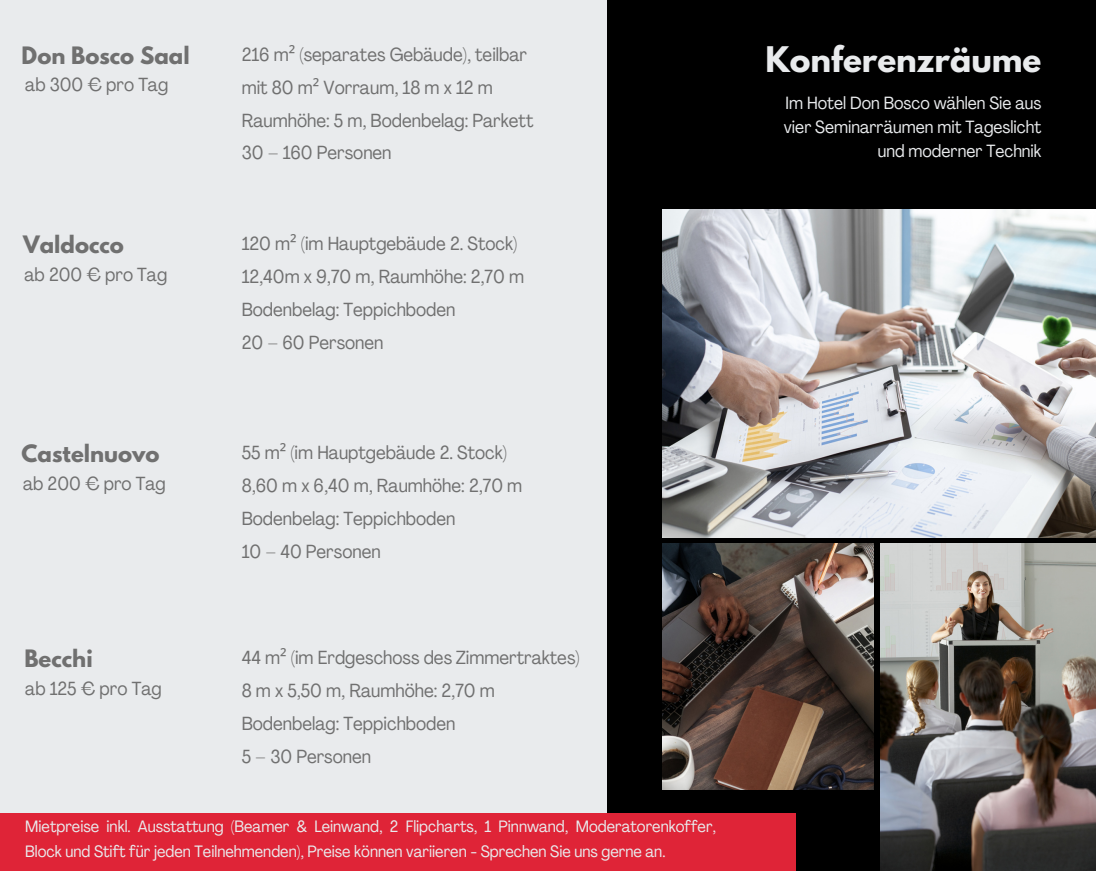
<style>
.page{position:relative;width:1096px;height:871px;background:#e9ebed}
.page>*{position:absolute;margin:0;border:0;box-sizing:border-box;transform-origin:0 0}
.t1{font:700 31.25px "League Spartan";color:#e9ebed}
.t2{font:700 21.25px "League Spartan";color:#707070}
.t3{font:condensed 18.75px/32.8px "Agrandir";color:#707070}
.t4{font:condensed 17.5px/24.4px "Agrandir";color:#e9ebed;text-align:right}
.t5{font:condensed 16.25px/25.4px "Agrandir";color:#e9ebed}
.s1{font-family:"Noto Sans";font-stretch:normal}
</style>
<div class="page">
<div style="left:607px;top:0;width:489px;height:871px;background:#000"></div>
<div style="left:0;top:813px;width:795px;height:58px;background:#df2437"></div>
<img style="left:663px;top:210px;width:433px;height:328px">
<img style="left:880px;top:543px;width:216px;height:328px">
<img style="left:663px;top:543px;width:211px;height:247px">
<p class="t2" style="left:22px;top:45px;width:170px">Don Bosco Saal</p>
<h3 class="t3" style="left:25px;top:70px;width:145px">ab 300 € pro Tag</h3>
<h2 class="t2" style="left:23px;top:234px;width:102px">Valdocco</h2>
<h3 class="t3" style="left:24px;top:259px;width:144px">ab 200 € pro Tag</h3>
<h3 class="t2" style="left:22px;top:443px;width:139px">Castelnuovo</h3>
<h2 class="t3" style="left:23px;top:469px;width:144px">ab 200 € pro Tag</h2>
<h3 class="t2" style="left:24px;top:648px;width:70px">Becchi</h3>
<h3 class="t3" style="left:25px;top:674px;width:138px">ab 125 € pro Tag</h3>
<h2 class="t3" style="left:242px;top:40px;width:293px">216 m<span class="s1">²</span> (separates Gebäude), teilbar mit 80 m<span class="s1">²</span> Vorraum, 18 m x 12 m<br>Raumhöhe: 5 m, Bodenbelag: Parkett<br>30 – 160 Personen</h2>
<h3 class="t3" style="left:242px;top:229px;width:284px">120 m<span class="s1">²</span> (im Hauptgebäude 2. Stock)<br>12,40m x 9,70 m, Raumhöhe: 2,70 m<br>Bodenbelag: Teppichboden<br>20 – 60 Personen</h3>
<h3 class="t3" style="left:242px;top:438px;width:282px">55 m<span class="s1">²</span> (im Hauptgebäude 2. Stock)<br>8,60 m x 6,40 m, Raumhöhe: 2,70 m<br>Bodenbelag: Teppichboden<br>10 – 40 Personen</h3>
<h2 class="t3" style="left:242px;top:643px;width:339px">44 m<span class="s1">²</span> (im Erdgeschoss des Zimmertraktes)<br>8 m x 5,50 m, Raumhöhe: 2,70 m<br>Bodenbelag: Teppichboden<br>5 – 30 Personen</h2>
<p class="t5" style="left:25px;top:815px;width:692px">Mietpreise inkl. Ausstattung (Beamer &amp; Leinwand, 2 Flipcharts, 1 Pinnwand, Moderatorenkoffer,<br>Block und Stift für jeden Teilnehmenden), Preise können variieren - Sprechen Sie uns gerne an.</p>
<h3 class="t1" style="left:765px;top:44px;width:278px">Konferenzräume</h3>
<p class="t4" style="left:784px;top:92px;width:259px">Im Hotel Don Bosco wählen Sie aus vier Seminarräumen mit Tageslicht und moderner Technik</p>
</div>
